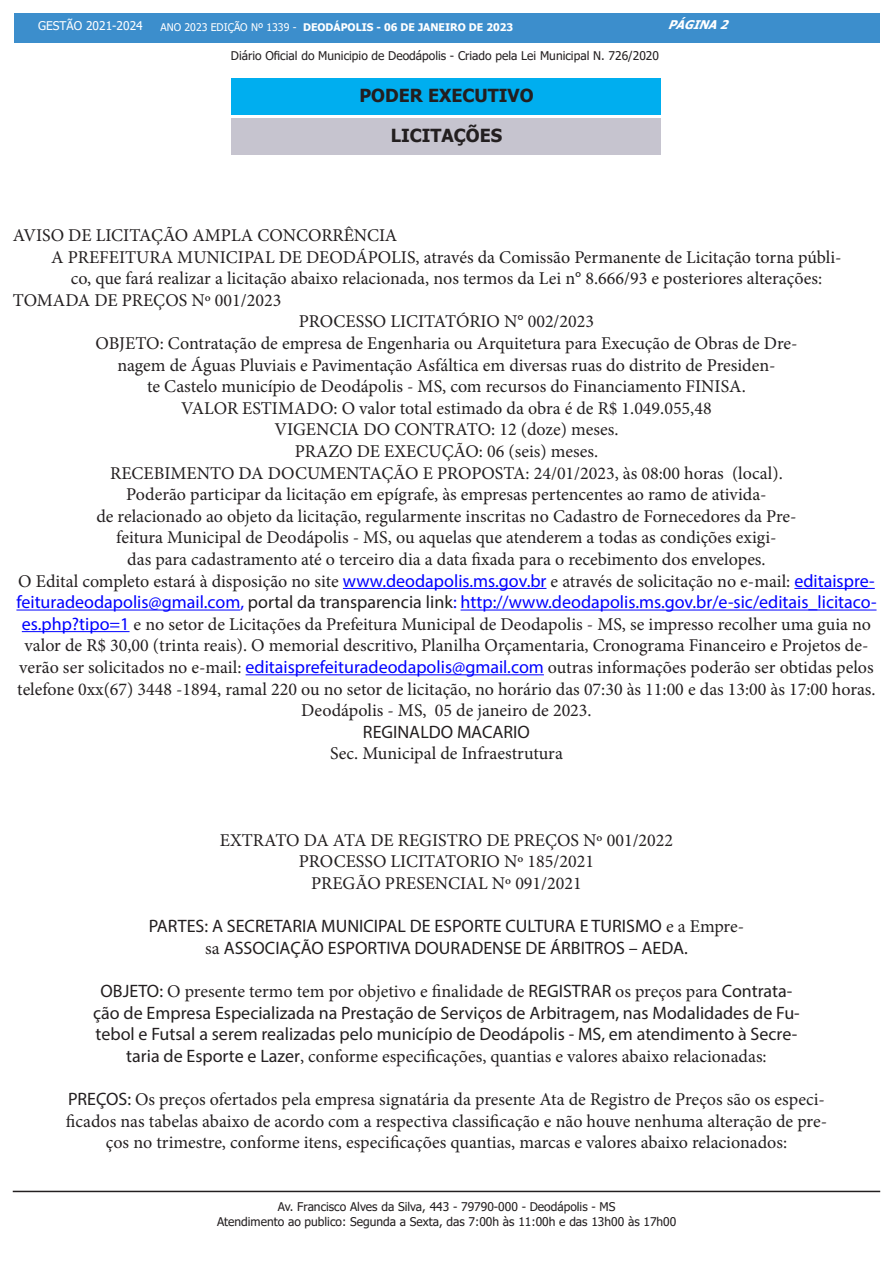
<style>
.page{position:relative;width:893px;height:1263px;background:#fff}
.page>*{position:absolute;margin:0;border:0;box-sizing:border-box;transform-origin:0 0}
.t1{font:18px/21.6px "Minion Pro";color:#231f20;text-align:center}
.t2{font:18px/21.6px "Myriad Pro";color:#231f20;text-align:center}
.t3{font:700 18px "Tahoma";color:#231f20}
.t4{font:12px/14.4px "Tahoma";color:#231f20;text-align:center}
.t5{font:12px "Tahoma";color:#fff}
.t6{font:italic 700 12px "Tahoma";color:#fff}
.t7{font:700 10.5px "Tahoma";color:#fff}
.s1{font-weight:400}
.s2{font-family:"Myriad Pro";color:#00f}
.s3{font-family:"Myriad Pro"}
.s4{font-family:"Minion Pro"}
</style>
<div class="page">
<div style="left:14px;top:14px;width:865px;height:29px;background:#3c8ecc"></div>
<hr style="left:13px;top:1191px;width:867px;height:1px;background:#231f20">
<hr style="left:343px;top:588px;width:203px;height:1px;background:#00f">
<hr style="left:794px;top:588px;width:81px;height:1px;background:#00f">
<hr style="left:16px;top:609px;width:224px;height:1px;background:#00f">
<hr style="left:461px;top:609px;width:415px;height:1px;background:#00f">
<hr style="left:22px;top:631px;width:108px;height:1px;background:#00f">
<hr style="left:246px;top:674px;width:298px;height:1px;background:#00f">
<div style="left:232px;top:79px;width:429px;height:36px;background:#00aeef"></div>
<div style="left:232px;top:118px;width:429px;height:37px;background:#c6c4cf"></div>
<p class="t5" style="left:38px;top:18px;width:106px">GESTÃO 2021-2024</p>
<p class="t7" style="left:161px;top:20px;width:354px"><span class="s1">ANO 2023 EDIÇÃO Nº 1339 -</span> DEODÁPOLIS - 06 DE JANEIRO DE 2023</p>
<p class="t6" style="left:668px;top:16px;width:68px">PÁGINA2</p>
<p class="t4" style="left:231px;top:49px;width:430px">Diário Oficial do Municipio de Deodápolis - Criado pela Lei Municipal N. 726/2020</p>
<p class="t3" style="left:359px;top:83px;width:176px">PODER EXECUTIVO</p>
<p class="t3" style="left:391px;top:122px;width:113px">LICITAÇÕES</p>
<p class="t1" style="left:13px;top:224px;width:386px">AVISO DE LICITAÇÃO AMPLA CONCORRÊNCIA</p>
<p class="t1" style="left:51px;top:246px;width:792px">A PREFEITURA MUNICIPAL DE DEODÁPOLIS, através da Comissão Permanente de Licitação torna públi&shy;co, que fará realizar a licitação abaixo relacionada, nos termos da Lei n° 8.666/93 e posteriores alterações:</p>
<p class="t1" style="left:13px;top:289px;width:270px">TOMADA DE PREÇOS Nº 001/2023</p>
<p class="t1" style="left:299px;top:311px;width:297px">PROCESSO LICITATÓRIO N° 002/2023</p>
<p class="t1" style="left:95px;top:332px;width:704px">OBJETO: Contratação de empresa de Engenharia ou Arquitetura para Execução de Obras de Dre&shy;nagem de Águas Pluviais e Pavimentação Asfáltica em diversas ruas do distrito de Presiden-<br>te Castelo município de Deodápolis - MS, com recursos do Financiamento FINISA.</p>
<p class="t1" style="left:181px;top:397px;width:532px">VALOR ESTIMADO: O valor total estimado da obra é de R$ 1.049.055,48</p>
<p class="t1" style="left:274px;top:419px;width:346px">VIGENCIA DO CONTRATO: 12 (doze) meses.</p>
<p class="t1" style="left:295px;top:440px;width:305px">PRAZO DE EXECUÇÃO: 06 (seis) meses.</p>
<p class="t1" style="left:110px;top:462px;width:674px">RECEBIMENTO DA DOCUMENTAÇÃO E PROPOSTA: 24/01/2023, às 08:00 horas (local).</p>
<p class="t1" style="left:96px;top:484px;width:702px">Poderão participar da licitação em epígrafe, às empresas pertencentes ao ramo de ativida-<br>de relacionado ao objeto da licitação, regularmente inscritas no Cadastro de Fornecedores da Pre&shy;feitura Municipal de Deodápolis - MS, ou aquelas que atenderem a todas as condições exigi-<br>das para cadastramento até o terceiro dia a data fixada para o recebimento dos envelopes.</p>
<p class="t1" style="left:16px;top:570px;width:862px">O Edital completo estará à disposição no site <span class="s2">www.deodapolis.ms.gov.br</span> e através de solicitação no e-mail: <span class="s2">editaispre&shy;feituradeodapolis@gmail.com,</span> <span class="s3">portal da transparencia link</span><span class="s2">: http://www.deodapolis.ms.gov.br/e-sic/editais_licitaco&shy;es.php?tipo=1</span> e no setor de Licitações da Prefeitura Municipal de Deodapolis - MS, se impresso recolher uma guia no valor de R$ 30,00 (trinta reais). O memorial descritivo, Planilha Orçamentaria, Cronograma Financeiro e Projetos de&shy;verão ser solicitados no e-mail: <span class="s2">editaisprefeituradeodapolis@gmail.com</span> outras informações poderão ser obtidas pelos telefone 0xx(67) 3448 -1894, ramal 220 ou no setor de licitação, no horário das 07:30 às 11:00 e das 13:00 às 17:00 horas.</p>
<p class="t1" style="left:301px;top:700px;width:292px">Deodápolis - MS, 05 de janeiro de 2023.</p>
<p class="t2" style="left:363px;top:721px;width:168px">REGINALDO MACARIO</p>
<p class="t1" style="left:330px;top:743px;width:234px">Sec. Municipal de Infraestrutura</p>
<p class="t1" style="left:220px;top:829px;width:455px">EXTRATO DA ATA DE REGISTRO DE PREÇOS Nº 001/2022</p>
<p class="t1" style="left:299px;top:851px;width:297px">PROCESSO LICITATORIO Nº 185/2021</p>
<p class="t1" style="left:311px;top:872px;width:272px">PREGÃO PRESENCIAL Nº 091/2021</p>
<p class="t2" style="left:149px;top:915px;width:597px">PARTES: A SECRETARIA MUNICIPAL DE ESPORTE CULTURA E TURISMO <span class="s4">e a Empre&shy;sa</span> ASSOCIAÇÃO ESPORTIVA DOURADENSE DE ÁRBITROS – AEDA.</p>
<p class="t2" style="left:93px;top:980px;width:708px">OBJETO: <span class="s4">O presente termo tem por objetivo e finalidade de</span> REGISTRAR <span class="s4">os preços para</span> Contrata&shy;ção de Empresa Especializada na Prestação de Serviços de Arbitragem, nas Modalidades de Fu&shy;tebol e Futsal a serem realizadas pelo município de Deodápolis - MS, em atendimento à Secre&shy;taria de Esporte e Lazer<span class="s4">, conforme especificações, quantias e valores abaixo relacionadas:</span></p>
<p class="t1" style="left:66px;top:1088px;width:763px"><span class="s3">PREÇOS:</span> Os preços ofertados pela empresa signatária da presente Ata de Registro de Preços são os especi&shy;ficados nas tabelas abaixo de acordo com a respectiva classificação e não houve nenhuma alteração de pre&shy;ços no trimestre, conforme itens, especificações quantias, marcas e valores abaixo relacionados:</p>
<p class="t4" style="left:217px;top:1200px;width:461px">Av. Francisco Alves da Silva, 443 - 79790-000 - Deodápolis - MS<br>Atendimento ao publico: Segunda a Sexta, das 7:00h às 11:00h e das 13h00 às 17h00</p>
</div>
